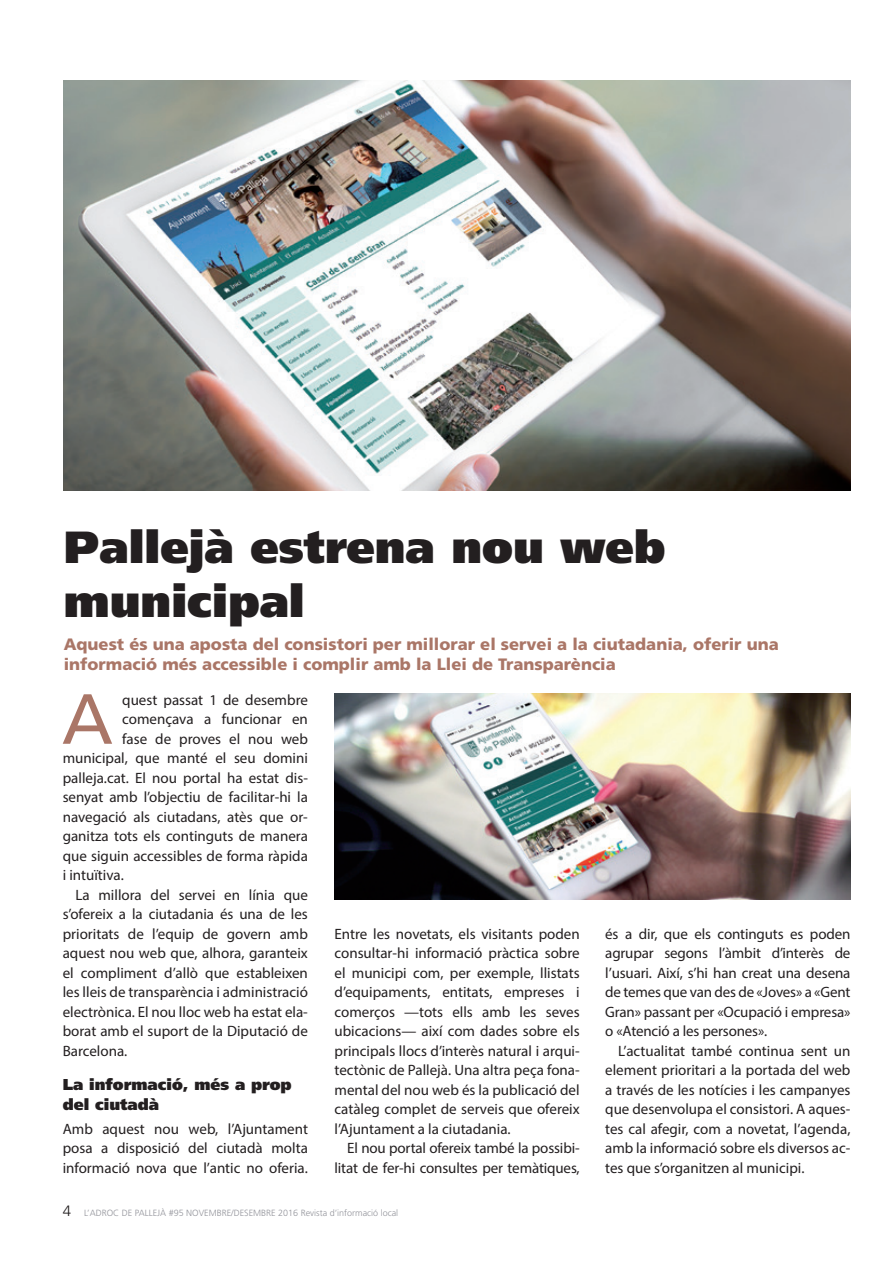
<style>
.page{position:relative;width:893px;height:1263px;background:#fff}
.page>*{position:absolute;margin:0;border:0;box-sizing:border-box;transform-origin:0 0}
.t1{font:70.8px "Frutiger LT Std";color:#aa7667}
.t2{font:900 45px/54px "Frutiger LT Std";color:#231f20}
.t3{font:900 16.5px/19.8px "Frutiger LT Std";color:#aa7667}
.t4{font:900 15.75px/19.5px "Frutiger LT Std";color:#231f20}
.t5{font:15px/19.5px "Myriad Pro";color:#231f20;text-align:justify}
.t6{font:300 9px "Frutiger LT Std";color:#93949b}
.s1{font-size:15px;color:#231f20}
</style>
<div class="page">
<img style="left:64px;top:81px;width:786px;height:409px">
<img style="left:334px;top:693px;width:516px;height:207px">
<h2 class="t2" style="left:64px;top:520px;width:603px">Pallejà estrena nou web municipal</h2>
<p class="t3" style="left:64px;top:635px;width:716px">Aquest és una aposta del consistori per millorar el servei a la ciutadania, oferir una informació més accessible i complir amb la Llei de Transparència</p>
<h1 class="t1" style="left:62px;top:677px;width:53px">A</h1>
<p class="t5" style="left:122px;top:690px;width:187px">quest passat 1 de desembre</p>
<p class="t5" style="left:122px;top:709px;width:187px">començava a funcionar en</p>
<p class="t5" style="left:122px;top:729px;width:187px">fase de proves el nou web</p>
<p class="t5" style="left:63px;top:748px;width:247px">municipal, que manté el seu domini</p>
<p class="t5" style="left:63px;top:768px;width:247px">palleja.cat. El nou portal ha estat dis-</p>
<p class="t5" style="left:63px;top:787px;width:247px">senyat amb l’objectiu de facilitar-hi la</p>
<p class="t5" style="left:63px;top:807px;width:247px">navegació als ciutadans, atès que or-</p>
<p class="t5" style="left:63px;top:826px;width:247px">ganitza tots els continguts de manera</p>
<p class="t5" style="left:63px;top:846px;width:247px">que siguin accessibles de forma ràpida</p>
<p class="t5" style="left:63px;top:865px;width:63px">i intuïtiva.</p>
<p class="t5" style="left:75px;top:885px;width:234px">La millora del servei en línia que</p>
<p class="t5" style="left:63px;top:904px;width:247px">s’ofereix a la ciutadania és una de les</p>
<p class="t5" style="left:63px;top:924px;width:247px">prioritats de l’equip de govern amb</p>
<p class="t5" style="left:63px;top:943px;width:247px">aquest nou web que, alhora, garanteix</p>
<p class="t5" style="left:63px;top:963px;width:247px">el compliment d’allò que estableixen</p>
<p class="t5" style="left:63px;top:982px;width:247px">les lleis de transparència i administració</p>
<p class="t5" style="left:63px;top:1002px;width:247px">electrònica. El nou lloc web ha estat ela-</p>
<p class="t5" style="left:63px;top:1021px;width:247px">borat amb el suport de la Diputació de</p>
<p class="t5" style="left:63px;top:1041px;width:66px">Barcelona.</p>
<p class="t4" style="left:63px;top:1075px;width:231px">La informació, més a prop del ciutadà</p>
<p class="t5" style="left:63px;top:1119px;width:247px">Amb aquest nou web, l’Ajuntament posa a disposició del ciutadà molta informació nova que l’antic no oferia.</p>
<p class="t5" style="left:334px;top:924px;width:247px">Entre les novetats, els visitants poden consultar-hi informació pràctica sobre el municipi com, per exemple, llistats d’equipaments, entitats, empreses i comerços —tots ells amb les seves ubicacions— així com dades sobre els principals llocs d’interès natural i arqui&shy;tectònic de Pallejà. Una altra peça fona&shy;mental del nou web és la publicació del catàleg complet de serveis que ofereix l’Ajuntament a la ciutadania.</p>
<p class="t5" style="left:334px;top:1138px;width:247px;text-align:right">El nou portal ofereix també la possibi&shy;litat de fer-hi consultes per temàtiques,</p>
<p class="t6" style="left:63px;top:1207px;width:337px"><span class="s1">4</span> L’ADROC DE PALLEJÀ #95 NOVEMBRE/DESEMBRE 2016 Revista d’informació local</p>
<p class="t5" style="left:605px;top:924px;width:247px">és a dir, que els continguts es poden agrupar segons l’àmbit d’interès de l’usuari. Així, s’hi han creat una desena de temes que van des de «Joves» a «Gent Gran» passant per «Ocupació i empresa» o «Atenció a les persones».</p>
<p class="t5" style="left:605px;top:1041px;width:247px;text-indent:13px">L’actualitat també continua sent un element prioritari a la portada del web a través de les notícies i les campanyes que desenvolupa el consistori. A aques&shy;tes cal afegir, com a novetat, l’agenda, amb la informació sobre els diversos ac&shy;tes que s’organitzen al municipi.</p>
</div>
